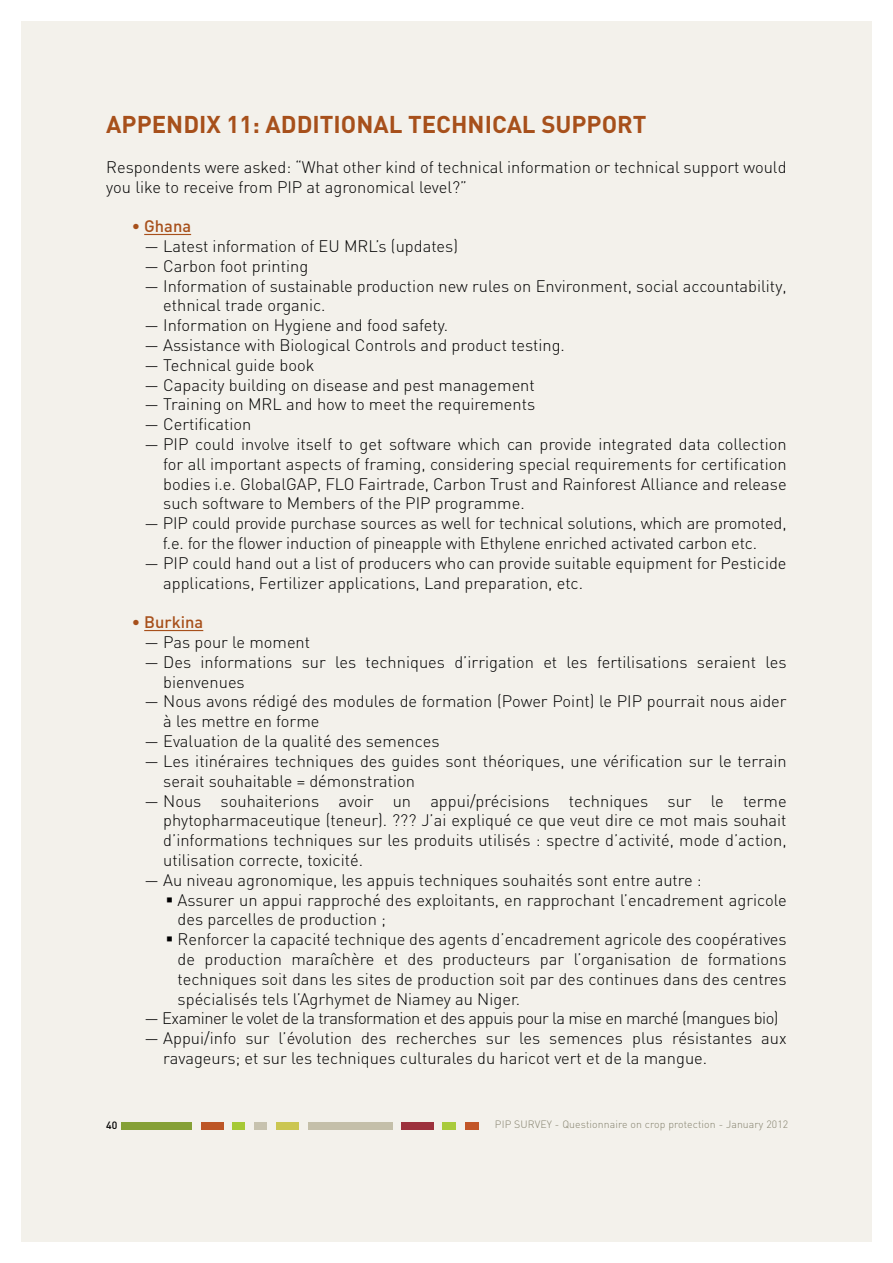
<style>
.page{position:relative;width:893px;height:1263px;background:#fff}
.page>*{position:absolute;margin:0;border:0;box-sizing:border-box;transform-origin:0 0}
.t1{font:700 24px "DIN";color:#a7501b}
.t2{font:300 16.5px/19.8px "DIN";color:#000}
.t3{font:300 16.5px "DIN";letter-spacing:-.03em;color:#000}
.t4{font:500 16.5px "DIN";color:#a7501b}
.t5{font:300 10.5px "DIN";letter-spacing:.01em;color:#85826e}
.t6{font:500 10.5px "DIN";color:#000}
</style>
<div class="page">
<div style="left:21px;top:21px;width:851px;height:1221px;background:#f3f1eb"></div>
<div style="left:465px;top:1122px;width:13px;height:7px;background:#c25628"></div>
<div style="left:443px;top:1122px;width:13px;height:7px;background:#a9cb3b"></div>
<div style="left:401px;top:1122px;width:33px;height:7px;background:#9d323d"></div>
<div style="left:308px;top:1122px;width:84px;height:7px;background:#c4bfa9"></div>
<div style="left:276px;top:1122px;width:23px;height:7px;background:#cbc651"></div>
<div style="left:254px;top:1122px;width:13px;height:7px;background:#c7c2ae"></div>
<div style="left:232px;top:1122px;width:13px;height:7px;background:#a6c935"></div>
<div style="left:201px;top:1122px;width:22px;height:7px;background:#bd5626"></div>
<div style="left:121px;top:1122px;width:71px;height:7px;background:#85a036"></div>
<hr style="left:144px;top:234px;width:47px;height:1px;background:#a7501b">
<hr style="left:144px;top:630px;width:59px;height:1px;background:#a7501b">
<h1 class="t1" style="left:106px;top:109px;width:542px">APPENDIX 11: ADDITIONAL TECHNICAL SUPPORT</h1>
<p class="t2" style="left:106px;top:157px;width:682px">Respondents were asked: “What other kind of technical information or technical support would you like to receive from PIP at agronomical level?”</p>
<p class="t4" style="left:132px;top:216px;width:61px">• Ghana</p>
<p class="t2" style="left:145px;top:236px;width:315px">— Latest information of EU MRL’s (updates)</p>
<p class="t2" style="left:145px;top:256px;width:165px">— Carbon foot printing</p>
<p class="t2" style="left:163px;top:276px;width:625px;text-indent:-19px">— Information of sustainable production new rules on Environment, social accountability, ethnical trade organic.</p>
<p class="t2" style="left:145px;top:315px;width:305px">— Information on Hygiene and food safety.</p>
<p class="t2" style="left:145px;top:335px;width:422px">— Assistance with Biological Controls and product testing.</p>
<p class="t2" style="left:145px;top:355px;width:171px">— Technical guide book</p>
<p class="t2" style="left:145px;top:375px;width:392px">— Capacity building on disease and pest management</p>
<p class="t2" style="left:145px;top:394px;width:392px">— Training on MRL and how to meet the requirements</p>
<p class="t2" style="left:145px;top:414px;width:108px">— Certification</p>
<p class="t2" style="left:163px;top:434px;width:625px;text-align:justify;text-indent:-19px">— PIP could involve itself to get software which can provide integrated data collection for all important aspects of framing, considering special requirements for certification bodies i.e. GlobalGAP, FLO Fairtrade, Carbon Trust and Rainforest Alliance and release such software to Members of the PIP programme.</p>
<p class="t2" style="left:163px;top:513px;width:625px;text-indent:-18px">— PIP could provide purchase sources as well for technical solutions, which are promoted, f.e. for the flower induction of pineapple with Ethylene enriched activated carbon etc.</p>
<p class="t2" style="left:163px;top:553px;width:625px;text-indent:-19px">— PIP could hand out a list of producers who can provide suitable equipment for Pesticide applications, Fertilizer applications, Land preparation, etc.</p>
<p class="t4" style="left:132px;top:612px;width:73px">• Burkina</p>
<p class="t2" style="left:145px;top:632px;width:167px">— Pas pour le moment</p>
<p class="t2" style="left:163px;top:652px;width:625px;text-indent:-19px">— Des informations sur les techniques d’irrigation et les fertilisations seraient les bienvenues</p>
<p class="t2" style="left:163px;top:691px;width:625px;text-indent:-19px">— Nous avons rédigé des modules de formation (Power Point) le PIP pourrait nous aider à les mettre en forme</p>
<p class="t2" style="left:145px;top:731px;width:296px">— Evaluation de la qualité des semences</p>
<p class="t2" style="left:163px;top:751px;width:625px;text-indent:-19px">— Les itinéraires techniques des guides sont théoriques, une vérification sur le terrain serait souhaitable = démonstration</p>
<p class="t2" style="left:163px;top:790px;width:625px;text-align:justify;text-indent:-19px">— Nous souhaiterions avoir un appui/précisions techniques sur le terme phytopharmaceutique (teneur). ??? J’ai expliqué ce que veut dire ce mot mais souhait d’informations techniques sur les produits utilisés : spectre d’activité, mode d’action, utilisation correcte, toxicité.</p>
<p class="t2" style="left:145px;top:870px;width:559px">— Au niveau agronomique, les appuis techniques souhaités sont entre autre :</p>
<p class="t2" style="left:178px;top:889px;width:611px;text-indent:-12px">▪ Assurer un appui rapproché des exploitants, en rapprochant l’encadrement agricole des parcelles de production ;</p>
<p class="t2" style="left:178px;top:929px;width:611px;text-align:justify;text-indent:-12px">▪ Renforcer la capacité technique des agents d’encadrement agricole des coopératives de production maraîchère et des producteurs par l’organisation de formations techniques soit dans les sites de production soit par des continues dans des centres spécialisés tels l’Agrhymet de Niamey au Niger.</p>
<p class="t3" style="left:145px;top:1008px;width:635px">— Examiner le volet de la transformation et des appuis pour la mise en marché (mangues bio)</p>
<p class="t2" style="left:163px;top:1028px;width:625px;text-indent:-19px">— Appui/info sur l’évolution des recherches sur les semences plus résistantes aux ravageurs; et sur les techniques culturales du haricot vert et de la mangue.</p>
<p class="t6" style="left:106px;top:1118px;width:13px">40</p>
<p class="t5" style="left:495px;top:1118px;width:295px">PIP SURVEY - Questionnaire on crop protection - January 2012</p>
</div>
